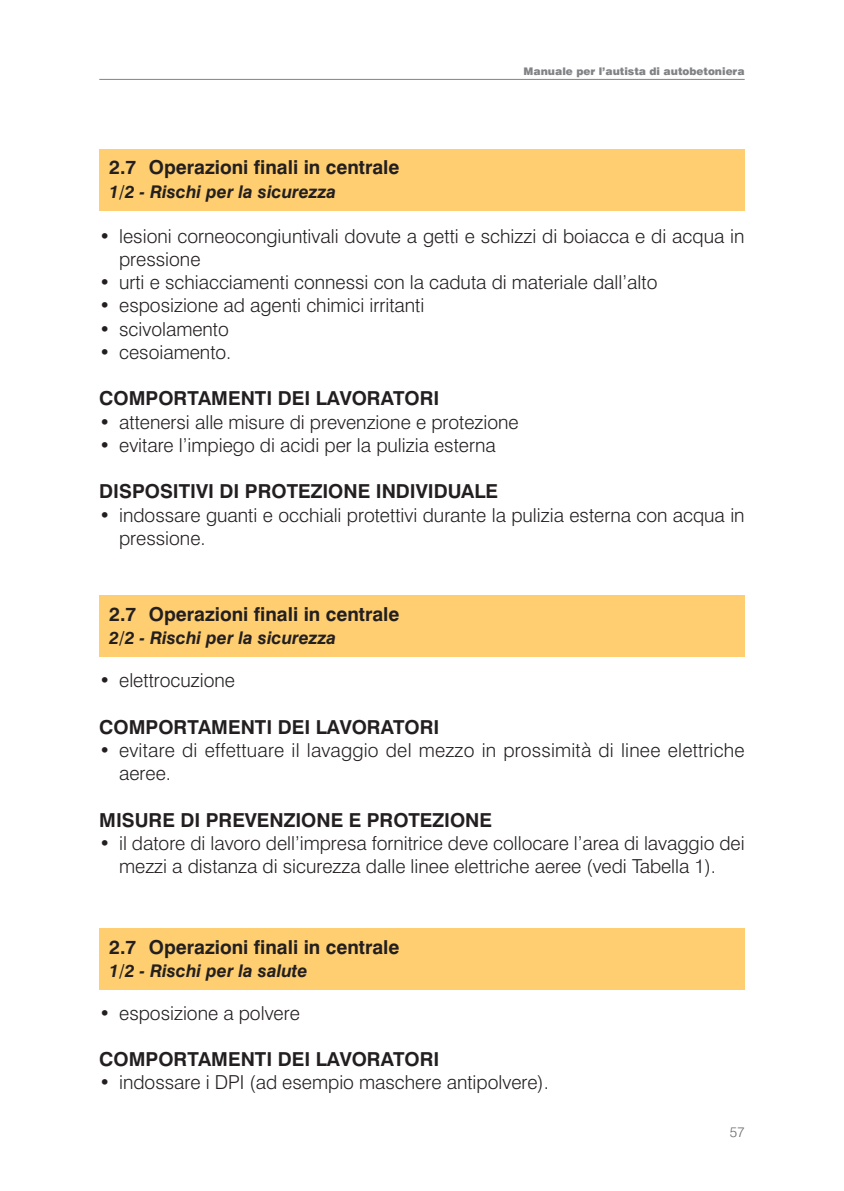
<style>
.page{position:relative;width:844px;height:1191px;background:#fff}
.page>*{position:absolute;margin:0;border:0;box-sizing:border-box;transform-origin:0 0}
.t1{font:19.25px/23.3px "Swiss 721 BTHAIAAD";color:#231f20}
.t2{font:19.25px "Swiss 721 BHAIAAB";color:#231f20}
.t3{font:17.5px "Swiss 721 BT Bold HAIAAC";color:#231f20}
.t4{font:14px "Swiss 721 BTHAIAAD";color:#6c6d70}
.t5{font:10.5px "Swiss 721 BTHAIAAI";color:#808285}
</style>
<div class="page">
<hr style="left:99px;top:79px;width:645px;height:1px;background:#808285">
<div style="left:99px;top:149px;width:645px;height:61px;background:#fece70"></div>
<div style="left:99px;top:595px;width:645px;height:62px;background:#fece70"></div>
<div style="left:99px;top:928px;width:645px;height:61px;background:#fece70"></div>
<p class="t2" style="left:109px;top:161px;width:292px">2.7 Operazioni finali in centrale</p>
<p class="t3" style="left:109px;top:185px;width:228px">1/2 - Rischi per la sicurezza</p>
<p class="t5" style="left:523px;top:67px;width:222px">Manuale per l’autista di autobetoniera</p>
<p class="t1" style="left:119px;top:226px;width:626px;text-indent:-20px">• lesioni corneocongiuntivali dovute a getti e schizzi di boiacca e di acqua in pressione</p>
<p class="t1" style="left:99px;top:273px;width:559px">• urti e schiacciamenti connessi con la caduta di materiale dall’alto</p>
<p class="t1" style="left:99px;top:296px;width:326px">• esposizione ad agenti chimici irritanti</p>
<p class="t1" style="left:99px;top:319px;width:131px">• scivolamento</p>
<p class="t1" style="left:99px;top:342px;width:133px">• cesoiamento.</p>
<p class="t2" style="left:99px;top:391px;width:341px">COMPORTAMENTI DEI LAVORATORI</p>
<p class="t1" style="left:99px;top:412px;width:421px">• attenersi alle misure di prevenzione e protezione</p>
<p class="t1" style="left:99px;top:435px;width:398px">• evitare l’impiego di acidi per la pulizia esterna</p>
<p class="t2" style="left:99px;top:484px;width:400px">DISPOSITIVI DI PROTEZIONE INDIVIDUALE</p>
<p class="t1" style="left:119px;top:505px;width:627px;text-indent:-20px">• indossare guanti e occhiali protettivi durante la pulizia esterna con acqua in pressione.</p>
<p class="t2" style="left:109px;top:607px;width:292px">2.7 Operazioni finali in centrale</p>
<p class="t3" style="left:109px;top:631px;width:228px">2/2 - Rischi per la sicurezza</p>
<p class="t1" style="left:99px;top:671px;width:137px">• elettrocuzione</p>
<p class="t2" style="left:99px;top:720px;width:341px">COMPORTAMENTI DEI LAVORATORI</p>
<p class="t1" style="left:119px;top:740px;width:627px;text-indent:-20px">• evitare di effettuare il lavaggio del mezzo in prossimità di linee elettriche aeree.</p>
<p class="t2" style="left:99px;top:813px;width:394px">MISURE DI PREVENZIONE E PROTEZIONE</p>
<p class="t1" style="left:99px;top:833px;width:646px;text-align:center">• il datore di lavoro dell’impresa fornitrice deve collocare l’area di lavaggio dei mezzi a distanza di sicurezza dalle linee elettriche aeree (vedi Tabella 1).</p>
<p class="t2" style="left:109px;top:939px;width:292px">2.7 Operazioni finali in centrale</p>
<p class="t3" style="left:109px;top:964px;width:200px">1/2 - Rischi per la salute</p>
<p class="t1" style="left:99px;top:1003px;width:202px">• esposizione a polvere</p>
<p class="t2" style="left:99px;top:1052px;width:341px">COMPORTAMENTI DEI LAVORATORI</p>
<p class="t1" style="left:99px;top:1072px;width:451px">• indossare i DPI (ad esempio maschere antipolvere).</p>
<p class="t4" style="left:729px;top:1126px;width:16px">57</p>
</div>
